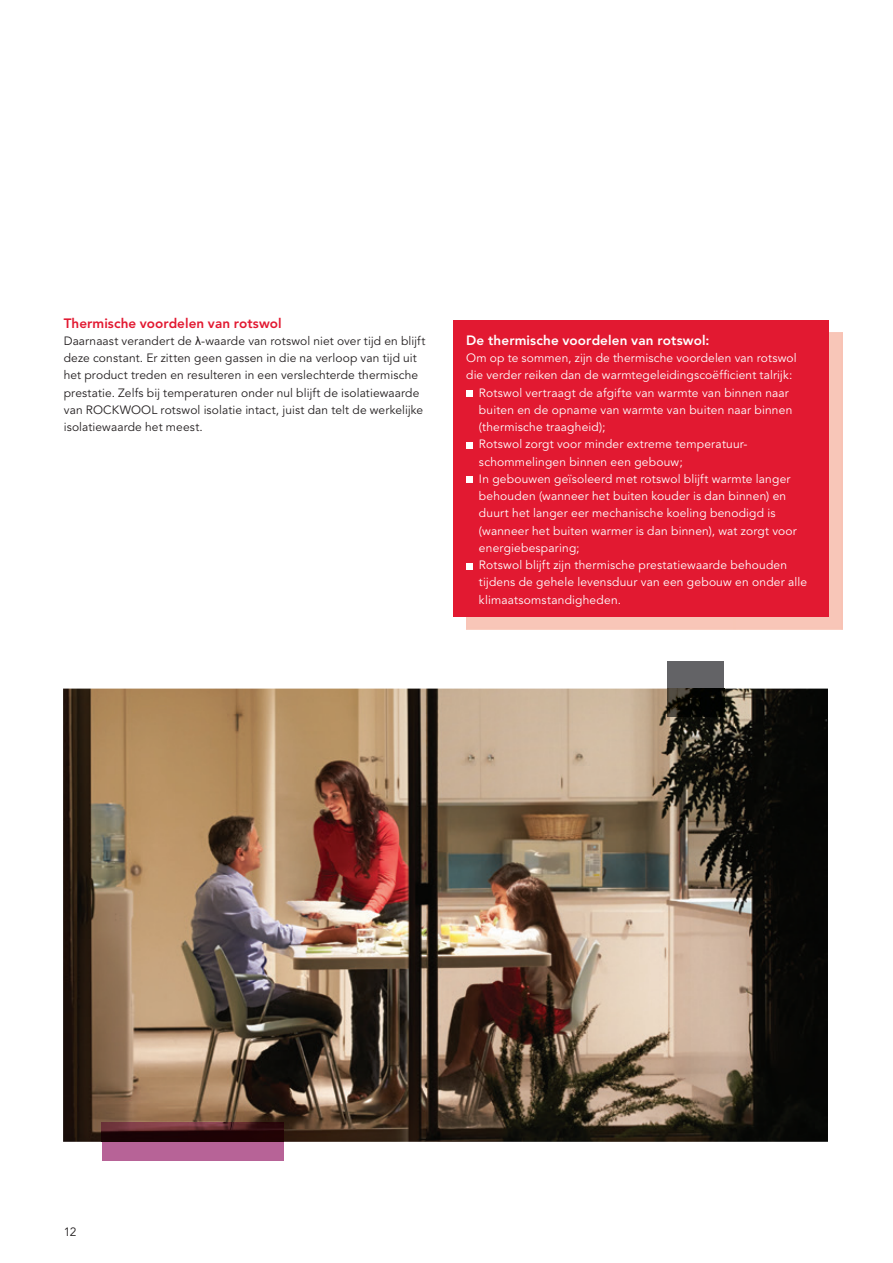
<style>
.page{position:relative;width:893px;height:1263px;background:#fff}
.page>*{position:absolute;margin:0;border:0;box-sizing:border-box;transform-origin:0 0}
.t1{font:800 13.5px "Avenir LT Pro";letter-spacing:.01em;color:#fff}
.t2{font:800 13.5px "Avenir LT Pro";letter-spacing:.005em;color:#e21931}
.t3{font:12px "Avenir LT Pro";letter-spacing:.015em;color:#fff}
.t4{font:12px/17.2px "Avenir LT Pro";letter-spacing:.01em;color:#231f20}
.s1{font-family:"Arial Unicode MS"}
</style>
<div class="page">
<img style="left:63px;top:688px;width:765px;height:454px">
<div style="left:668px;top:662px;width:56px;height:26px;background:#636366"></div>
<img style="left:668px;top:689px;width:56px;height:28px">
<div style="left:466px;top:332px;width:376px;height:297px;background:#f8c6b8"></div>
<div style="left:453px;top:320px;width:376px;height:296px;background:#e21931"></div>
<div style="left:466px;top:390px;width:7px;height:7px;background:#fff"></div>
<div style="left:466px;top:442px;width:7px;height:6px;background:#fff"></div>
<div style="left:466px;top:477px;width:7px;height:6px;background:#fff"></div>
<div style="left:466px;top:563px;width:7px;height:6px;background:#fff"></div>
<div style="left:102px;top:1142px;width:182px;height:19px;background:#b76397"></div>
<img style="left:102px;top:1123px;width:182px;height:19px">
<p class="t2" style="left:64px;top:315px;width:219px">Thermische voordelen van rotswol</p>
<p class="t4" style="left:64px;top:332px;width:363px">Daarnaast verandert de <span class="s1">λ</span>-waarde van rotswol niet over tijd en blijft deze constant. Er zitten geen gassen in die na verloop van tijd uit het product treden en resulteren in een verslechterde thermische prestatie. Zelfs bij temperaturen onder nul blijft de isolatiewaarde van ROCKWOOL rotswol isolatie intact, juist dan telt de werkelijke isolatiewaarde het meest.</p>
<p class="t1" style="left:466px;top:332px;width:245px">De thermische voordelen van rotswol:</p>
<p class="t3" style="left:466px;top:351px;width:332px">Om op te sommen, zijn de thermische voordelen van rotswol</p>
<p class="t3" style="left:466px;top:368px;width:328px">die verder reiken dan de warmtegeleidingscoëfficient talrijk:</p>
<p class="t3" style="left:479px;top:385px;width:311px">Rotswol vertraagt de afgifte van warmte van binnen naar</p>
<p class="t3" style="left:479px;top:403px;width:315px">buiten en de opname van warmte van buiten naar binnen</p>
<p class="t3" style="left:479px;top:420px;width:128px">(thermische traagheid);</p>
<p class="t3" style="left:479px;top:437px;width:270px">Rotswol zorgt voor minder extreme temperatuur-</p>
<p class="t3" style="left:479px;top:454px;width:205px">schommelingen binnen een gebouw;</p>
<p class="t3" style="left:479px;top:472px;width:313px">In gebouwen geïsoleerd met rotswol blijft warmte langer</p>
<p class="t3" style="left:479px;top:489px;width:309px">behouden (wanneer het buiten kouder is dan binnen) en</p>
<p class="t3" style="left:479px;top:506px;width:298px">duurt het langer eer mechanische koeling benodigd is</p>
<p class="t3" style="left:479px;top:523px;width:319px">(wanneer het buiten warmer is dan binnen), wat zorgt voor</p>
<p class="t3" style="left:479px;top:541px;width:102px">energiebesparing;</p>
<p class="t3" style="left:479px;top:558px;width:310px">Rotswol blijft zijn thermische prestatiewaarde behouden</p>
<p class="t3" style="left:479px;top:575px;width:330px">tijdens de gehele levensduur van een gebouw en onder alle</p>
<p class="t3" style="left:479px;top:592px;width:144px">klimaatsomstandigheden.</p>
<p class="t4" style="left:64px;top:1223px;width:14px">12</p>
</div>
